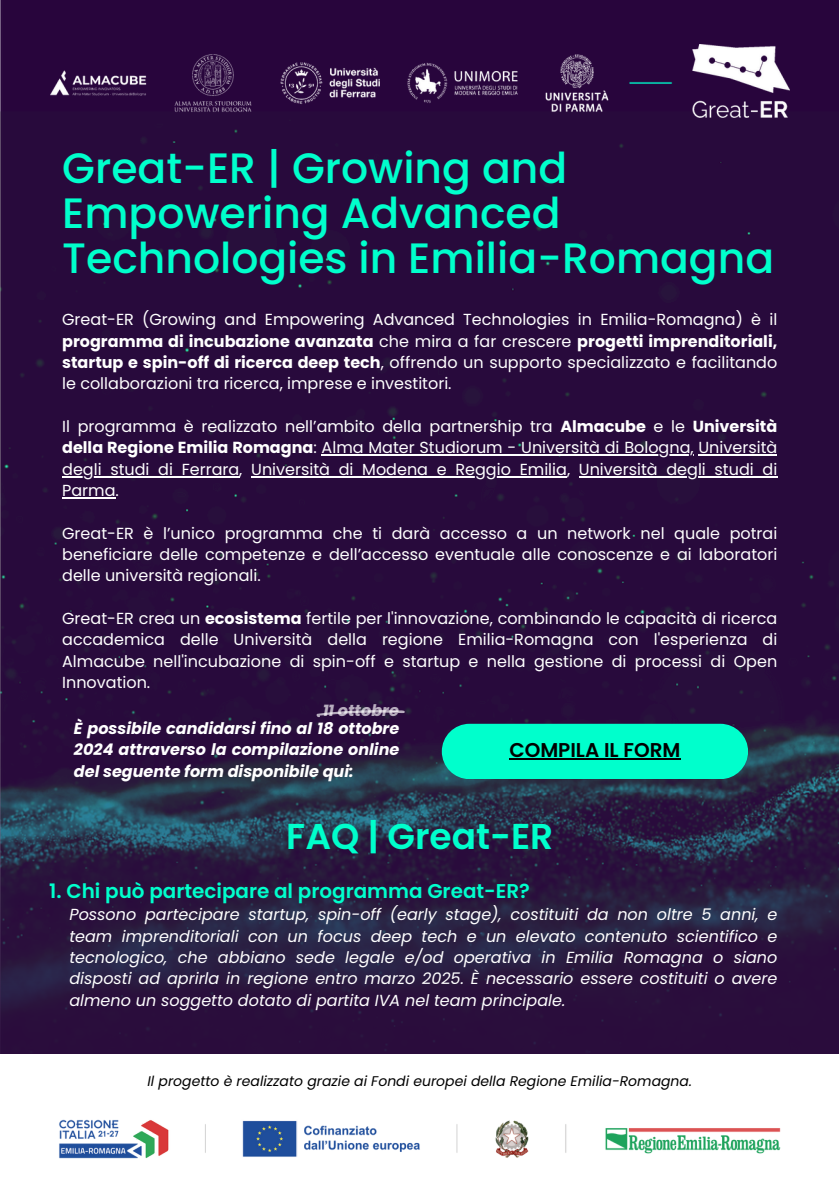
<style>
.page{position:relative;width:839px;height:1191px;background:#fff}
.page>*{position:absolute;margin:0;border:0;box-sizing:border-box;transform-origin:0 0}
.t1{font:500 42.4px/45px "Poppins";color:#0fc}
.t2{font:600 36px "Poppins";color:#0fc}
.t3{font:600 20px "Poppins";color:#0fc}
.t4{font:600 20px "Poppins";color:#000}
.t5{font:16px/21.4px "Poppins";color:#fff;text-align:justify}
.t6{font:italic 16px/21.4px "Poppins";color:#fff;text-align:justify}
.t7{font:italic 700 16px/21.4px "Poppins";color:#fff;text-align:justify}
.t8{font:italic 14px "Poppins";color:#000}
.s1{font-weight:700}
</style>
<div class="page">
<div style="left:0;top:0;width:838px;height:534px;background:#280a3c"></div>
<img style="left:51px;top:45px;width:738px;height:78px">
<svg style="left:0;top:534px;width:838px;height:520px;background:#281640"></svg>
<img style="left:59px;top:1119px;width:722px;height:40px">
<hr style="left:321px;top:455px;width:372px;height:1px;background:#fff">
<hr style="left:698px;top:455px;width:79px;height:1px;background:#fff">
<hr style="left:62px;top:476px;width:177px;height:1px;background:#fff">
<hr style="left:251px;top:476px;width:316px;height:1px;background:#fff">
<hr style="left:579px;top:476px;width:198px;height:1px;background:#fff">
<hr style="left:62px;top:497px;width:54px;height:2px;background:#fff">
<div style="left:442px;top:724px;width:306px;height:55px;background:#0fc;border-radius:28px"></div>
<hr style="left:509px;top:758px;width:171px;height:2px;background:#000">
<svg style="left:316px;top:710px;width:89px;height:7px"></svg>
<h2 class="t1" style="left:62px;top:146px;width:713px">Great-ER | Growing and<br>Empowering Advanced<br>Technologies in Emilia-Romagna</h2>
<h6 class="t5" style="left:62px;top:309px;width:716px">Great-ER (Growing and Empowering Advanced Technologies in Emilia-Romagna) è il <span class="s1">programma di incubazione avanzata</span> che mira a far crescere <span class="s1">progetti imprenditoriali, startup e spin-off di ricerca deep tech</span>, offrendo un supporto specializzato e facilitando le collaborazioni tra ricerca, imprese e investitori.</h6>
<h6 class="t5" style="left:62px;top:416px;width:716px">Il programma è realizzato nell’ambito della partnership tra <span class="s1">Almacube</span> e le <span class="s1">Università della Regione Emilia Romagna</span>: Alma Mater Studiorum - Università di Bologna, Università</h6>
<h6 class="t5" style="left:62px;top:458px;width:182px">degli studi di Ferrara,</h6>
<h5 class="t5" style="left:251px;top:458px;width:320px">Università di Modena e Reggio Emilia,</h5>
<p class="t5" style="left:579px;top:458px;width:200px">Università degli studi di</p>
<p class="t5" style="left:62px;top:480px;width:58px">Parma.</p>
<p class="t5" style="left:62px;top:522px;width:716px">Great-ER è l’unico programma che ti darà accesso a un network nel quale potrai beneficiare delle competenze e dell’accesso eventuale alle conoscenze e ai laboratori delle università regionali.</p>
<p class="t5" style="left:62px;top:608px;width:716px">Great-ER crea un <span class="s1">ecosistema</span> fertile per l'innovazione, combinando le capacità di ricerca accademica delle Università della regione Emilia-Romagna con l'esperienza di Almacube nell'incubazione di spin-off e startup e nella gestione di processi di Open Innovation.</p>
<p class="t7" style="left:322px;top:700px;width:78px">11 ottobre</p>
<p class="t7" style="left:74px;top:718px;width:327px">È possibile candidarsi fino al 18 ottobre 2024 attraverso la compilazione online del seguente form disponibile qui:</p>
<h5 class="t4" style="left:509px;top:736px;width:172px">COMPILA IL FORM</h5>
<h4 class="t2" style="left:286px;top:811px;width:268px">FAQ | Great-ER</h4>
<h6 class="t3" style="left:49px;top:877px;width:482px">1. Chi può partecipare al programma Great-ER?</h6>
<p class="t6" style="left:69px;top:904px;width:709px">Possono partecipare startup, spin-off (early stage), costituiti da non oltre 5 anni, e team imprenditoriali con un focus deep tech e un elevato contenuto scientifico e tecnologico, che abbiano sede legale e/od operativa in Emilia Romagna o siano disposti ad aprirla in regione entro marzo 2025. È necessario essere costituiti o avere almeno un soggetto dotato di partita IVA nel team principale.</p>
<h3 class="t8" style="left:147px;top:1072px;width:546px">Il progetto è realizzato grazie ai Fondi europei della Regione Emilia-Romagna.</h3>
</div>
